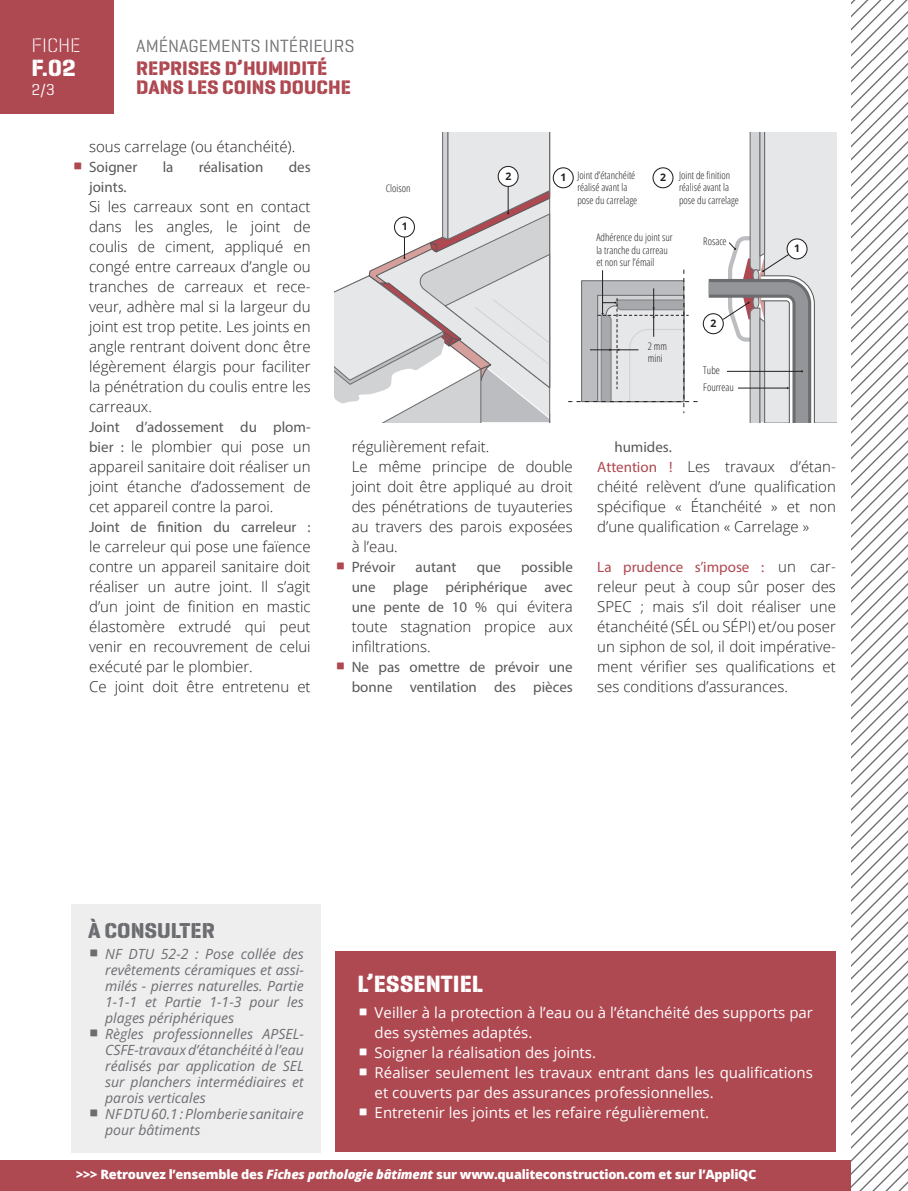
<style>
.page{position:relative;width:908px;height:1191px;background:#fff}
.page>*{position:absolute;margin:0;border:0;box-sizing:border-box;transform-origin:0 0}
.titre3{font:700 24px "Geogrotesque Stencil A";color:#fff}
.consuler{font:700 22px "Geogrotesque Stencil A";color:#6c6d70}
.t1{font:700 20px/19px "Geogrotesque Stencil A";color:#ae4851}
.t2{font:20px "Geogrotesque Stencil C Lg";color:#fff}
.t3{font:18px "Geogrotesque Stencil A";color:#6c6d70}
.t4{font:16px "Geogrotesque Stencil A";color:#fff}
.liste__suite{font:300 15px/20px "Open Sans";color:#231f20;text-align:justify}
.t5{font:15px/20px "Open Sans";color:#fff}
.t6{font:15px/20px "Myriad Pro";color:#57585a;text-align:right}
.t7{font:italic 300 14px/16px "Open Sans";color:#6c6d70;text-align:justify}
.t8{font:800 12.8px "Open Sans";letter-spacing:-.02em;color:#fff}
.t9{font:300 condensed 10.4px/12.6px "Open Sans";color:#231f20}
.t10{font:700 10.4px "Open Sans";color:#231f20}
.s1{font-family:"Geogrotesque Stencil A";font-weight:700;font-size:28px;color:#ae4851}
.s2{font-family:"Myriad Pro";font-weight:400;color:#57585a}
.s3{font-family:"Myriad Pro";font-weight:400;color:#ae4851}
.s4{font-family:"Geogrotesque Stencil A";font-weight:700;font-style:normal;font-size:28px}
.s5{font-family:"Geogrotesque Stencil A";font-weight:700;font-size:28px}
.s6{font-style:italic}
</style>
<div class="page">
<div style="left:0;top:0;width:113px;height:113px;background:#ae4851"></div>
<svg style="left:850px;top:0;width:57px;height:1191px"></svg>
<div style="left:0;top:1159px;width:850px;height:32px;background:#ae4851"></div>
<div style="left:652px;top:167px;width:21px;height:21px;border:1px solid #231f20;border-radius:50%"></div>
<svg style="left:703px;top:314px;width:20px;height:20px"></svg>
<div style="left:702px;top:313px;width:21px;height:21px;border:1px solid #231f20;border-radius:50%"></div>
<div style="left:552px;top:167px;width:21px;height:21px;border:1px solid #231f20;border-radius:50%"></div>
<svg style="left:335px;top:132px;width:216px;height:290px"></svg>
<hr style="left:549px;top:132px;width:1px;height:290px;background:#6c6d70">
<svg style="left:568px;top:270px;width:130px;height:143px"></svg>
<svg style="left:708px;top:132px;width:128px;height:290px"></svg>
<div style="left:786px;top:239px;width:20px;height:20px;background:#fff;border-radius:50%"></div>
<div style="left:786px;top:238px;width:21px;height:21px;border:1px solid #231f20;border-radius:50%"></div>
<div style="left:335px;top:951px;width:500px;height:200px;background:#ae4851"></div>
<div style="left:71px;top:904px;width:250px;height:248px;background:#eeeeef"></div>
<h3 class="t2" style="left:32px;top:33px;width:51px">FICHE</h3>
<h1 class="titre3" style="left:32px;top:53px;width:46px">F.02</h1>
<p class="t4" style="left:32px;top:79px;width:25px">2/3</p>
<p class="t3" style="left:136px;top:34px;width:220px">AMÉNAGEMENTS INTÉRIEURS</p>
<h3 class="t1" style="left:136px;top:58px;width:216px">REPRISES D’HUMIDITÉ<br>DANS LES COINS DOUCHE</h3>
<p class="liste__suite" style="left:89px;top:136px;width:208px">sous carrelage (ou étanchéité).</p>
<p class="t6" style="left:72px;top:157px;width:67px"><span class="s1">Δ</span> Soigner</p>
<p class="t6" style="left:163px;top:157px;width:12px">la</p>
<p class="t6" style="left:199px;top:157px;width:66px">réalisation</p>
<p class="t6" style="left:288px;top:157px;width:23px">des</p>
<p class="t6" style="left:89px;top:177px;width:39px">joints.</p>
<p class="liste__suite" style="left:89px;top:196px;width:223px">Si les carreaux sont en contact dans les angles, le joint de coulis de ciment, appliqué en congé entre carreaux d’angle ou tranches de carreaux et rece&shy;veur, adhère mal si la largeur du joint est trop petite. Les joints en angle rentrant doivent donc être légèrement élargis pour faciliter la pénétration du coulis entre les carreaux.</p>
<p class="liste__suite" style="left:89px;top:416px;width:223px"><span class="s2">Joint d’adossement du plom&shy;bier :</span> le plombier qui pose un appareil sanitaire doit réaliser un joint étanche d’adossement de cet appareil contre la paroi.</p>
<p class="liste__suite" style="left:89px;top:516px;width:223px"><span class="s2">Joint de finition du carreleur : </span>le carreleur qui pose une faïence contre un appareil sanitaire doit réaliser un autre joint. Il s’agit d’un joint de finition en mastic élastomère extrudé qui peut venir en recouvrement de celui exécuté par le plombier.</p>
<p class="liste__suite" style="left:89px;top:676px;width:223px">Ce joint doit être entretenu et</p>
<p class="t9" style="left:386px;top:181px;width:26px">Cloison</p>
<p class="t10" style="left:401px;top:219px;width:7px">1</p>
<p class="t9" style="left:577px;top:168px;width:61px">Joint d’étanchéité réalisé avant la pose du carrelage</p>
<p class="t9" style="left:678px;top:168px;width:61px">Joint de finition réalisé avant la pose du carrelage</p>
<p class="t10" style="left:505px;top:169px;width:7px">2</p>
<p class="t10" style="left:660px;top:170px;width:7px">2</p>
<p class="t10" style="left:560px;top:170px;width:7px">1</p>
<p class="t9" style="left:596px;top:231px;width:78px">Adhérence du joint sur la tranche du carreau et non sur l’émail</p>
<p class="t9" style="left:647px;top:339px;width:21px">2 mm mini</p>
<p class="t9" style="left:703px;top:234px;width:25px">Rosace</p>
<p class="t10" style="left:710px;top:316px;width:7px">2</p>
<p class="t9" style="left:703px;top:361px;width:32px;line-height:16.6px">Tube<br>Fourreau</p>
<p class="t10" style="left:794px;top:241px;width:7px">1</p>
<p class="liste__suite" style="left:351px;top:436px;width:139px">régulièrement refait.</p>
<p class="liste__suite" style="left:351px;top:456px;width:222px">Le même principe de double joint doit être appliqué au droit des pénétrations de tuyauteries au travers des parois exposées à l’eau.</p>
<p class="t6" style="left:334px;top:557px;width:62px"><span class="s1">Δ</span> Prévoir</p>
<p class="t6" style="left:415px;top:557px;width:42px">autant</p>
<p class="t6" style="left:476px;top:557px;width:26px">que</p>
<p class="liste__suite" style="left:351px;top:556px;width:222px;text-indent:169px"><span class="s2">possible une plage périphérique avec une pente de 10 %</span> qui évitera toute stagnation propice aux infiltrations.</p>
<p class="t6" style="left:334px;top:657px;width:239px"><span class="s1">Δ</span> Ne pas omettre de prévoir une bonne ventilation des pièces</p>
<p class="t6" style="left:614px;top:437px;width:59px">humides.</p>
<p class="liste__suite" style="left:597px;top:456px;width:240px"><span class="s3">Attention !</span> Les travaux d’étan&shy;chéité relèvent d’une qualification spécifique « Étanchéité » et non d’une qualification « Carrelage »</p>
<p class="liste__suite" style="left:597px;top:556px;width:240px"><span class="s3">La prudence s’impose :</span> un car&shy;releur peut à coup sûr poser des SPEC ; mais s’il doit réaliser une étanchéité (SÉL ou SÉPI) et/ou poser un siphon de sol, il doit impérative&shy;ment vérifier ses qualifications et ses conditions d’assurances.</p>
<p class="consuler" style="left:88px;top:916px;width:128px">À CONSULTER</p>
<p class="t7" style="left:105px;top:945px;width:200px;text-indent:-17px"><span class="s4">Δ</span> NF DTU 52-2 : Pose collée des revêtements céramiques et assi&shy;milés - pierres naturelles. Partie 1-1-1 et Partie 1-1-3 pour les plages périphériques</p>
<p class="t7" style="left:105px;top:1025px;width:200px;text-indent:-17px"><span class="s4">Δ</span> Règles professionnelles APSEL-CSFE-travaux d’étanchéité à l’eau réalisés par application de SEL sur planchers intermédiaires et parois verticales</p>
<p class="t7" style="left:105px;top:1105px;width:200px;text-indent:-17px"><span class="s4">Δ</span> NF DTU 60.1 : Plomberie sanitaire pour bâtiments</p>
<p class="titre3" style="left:357px;top:969px;width:127px">L’ESSENTIEL</p>
<p class="t5" style="left:374px;top:1002px;width:439px;text-indent:-17px"><span class="s5">Δ</span> Veiller à la protection à l’eau ou à l’étanchéité des supports par des systèmes adaptés.</p>
<p class="t5" style="left:357px;top:1042px;width:240px"><span class="s5">Δ</span> Soigner la réalisation des joints.</p>
<p class="t5" style="left:374px;top:1062px;width:439px;text-indent:-17px"><span class="s5">Δ</span> Réaliser seulement les travaux entrant dans les qualifications et couverts par des assurances professionnelles.</p>
<p class="t5" style="left:357px;top:1102px;width:353px"><span class="s5">Δ</span> Entretenir les joints et les refaire régulièrement.</p>
<p class="t8" style="left:76px;top:1165px;width:681px">&gt;&gt;&gt; Retrouvez l’ensemble des <span class="s6">Fiches pathologie bâtiment</span> sur www.qualiteconstruction.com et sur l’AppliQC</p>
</div>
